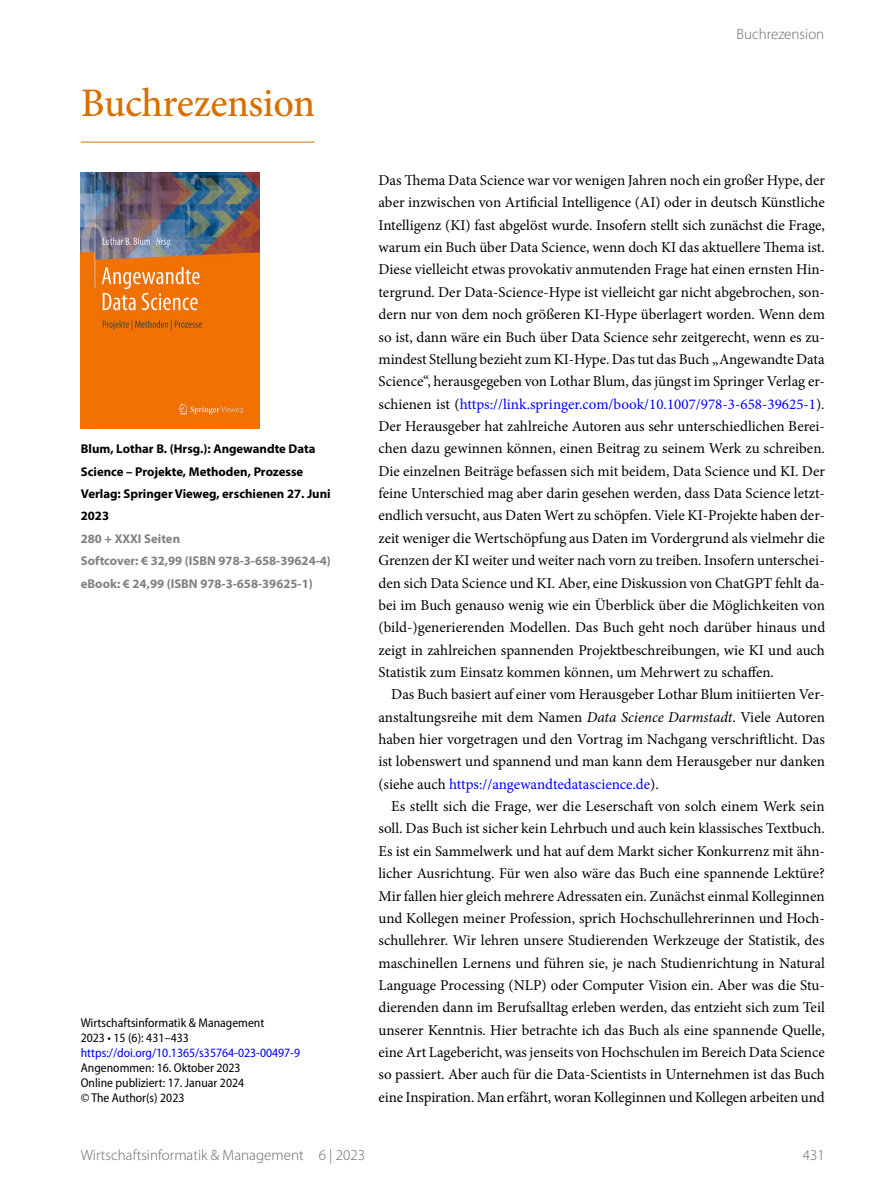
<style>
.page{position:relative;width:893px;height:1187px;background:#fff}
.page>*{position:absolute;margin:0;border:0;box-sizing:border-box;transform-origin:0 0}
.t1{font:500 40.5px "Minion Pro";letter-spacing:-.01em;color:#d97000}
.t2{font:15px/22.4px "Minion Pro";letter-spacing:-.005em;color:#000;text-align:justify}
.t3{font:300 15px "Myriad Pro";color:#676767}
.t4{font:semi-condensed 12.75px/15px "Myriad Pro";color:#000}
.t5{font:700 12.75px/22.4px "Myriad Pro";color:#000}
.t6{font:700 12.75px/22.4px "Myriad Pro";color:#818181}
.t7{font:semi-condensed 12.75px "Myriad Pro";color:#00f}
.s1{color:#00f}
.s2{font-style:italic}
</style>
<div class="page">
<hr style="left:81px;top:142px;width:234px;height:1px;background:#d97000">
<img style="left:81px;top:173px;width:178px;height:255px">
<h1 class="t1" style="left:81px;top:76px;width:236px">Buchrezension</h1>
<p class="t5" style="left:81px;top:437px;width:251px">Blum, Lothar B. (Hrsg.): Angewandte Data Science – Projekte, Methoden, Prozesse Verlag: Springer Vieweg, erschienen 27. Juni 2023</p>
<p class="t6" style="left:81px;top:527px;width:252px">280 + XXXI Seiten<br>Softcover: € 32,99 (ISBN 978-3-658-39624-4) eBook: € 24,99 (ISBN 978-3-658-39625-1)</p>
<p class="t4" style="left:81px;top:1015px;width:185px">Wirtschaftsinformatik &amp; Management<br>2023 • 15 (6): 431–433</p>
<p class="t7" style="left:81px;top:1045px;width:221px">https://doi.org/10.1365/s35764-023-00497-9</p>
<p class="t4" style="left:81px;top:1060px;width:165px">Angenommen: 16. Oktober 2023<br>Online publiziert: 17. Januar 2024 © The Author(s) 2023</p>
<p class="t3" style="left:736px;top:25px;width:89px">Buchrezension</p>
<p class="t2" style="left:378px;top:169px;width:448px">Das Thema Data Science war vor wenigen Jahren noch ein großer Hype, der aber inzwischen von Artificial Intelligence (AI) oder in deutsch Künstliche Intelligenz (KI) fast abgelöst wurde. Insofern stellt sich zunächst die Frage, warum ein Buch über Data Science, wenn doch KI das aktuellere Thema ist.<br>Diese vielleicht etwas provokativ anmutenden Frage hat einen ernsten Hin&shy;tergrund. Der Data-Science-Hype ist vielleicht gar nicht abgebrochen, son&shy;dern nur von dem noch größeren KI-Hype überlagert worden. Wenn dem so ist, dann wäre ein Buch über Data Science sehr zeitgerecht, wenn es zu&shy;mindest Stellung bezieht zum KI-Hype. Das tut das Buch „Angewandte Data Science“, herausgegeben von Lothar Blum, das jüngst im Springer Verlag er&shy;schienen ist (<span class="s1">https://link.springer.com/book/10.1007/978-3-658-39625-1</span>).<br>Der Herausgeber hat zahlreiche Autoren aus sehr unterschiedlichen Berei&shy;chen dazu gewinnen können, einen Beitrag zu seinem Werk zu schreiben.<br>Die einzelnen Beiträge befassen sich mit beidem, Data Science und KI. Der feine Unterschied mag aber darin gesehen werden, dass Data Science letzt&shy;endlich versucht, aus Daten Wert zu schöpfen. Viele KI-Projekte haben der&shy;zeit weniger die Wertschöpfung aus Daten im Vordergrund als vielmehr die Grenzen der KI weiter und weiter nach vorn zu treiben. Insofern unterschei&shy;den sich Data Science und KI. Aber, eine Diskussion von ChatGPT fehlt da&shy;bei im Buch genauso wenig wie ein Überblick über die Möglichkeiten von (bild-)generierenden Modellen. Das Buch geht noch darüber hinaus und zeigt in zahlreichen spannenden Projektbeschreibungen, wie KI und auch Statistik zum Einsatz kommen können, um Mehrwert zu schaffen.</p>
<p class="t2" style="left:378px;top:683px;width:448px;text-indent:13px">Das Buch basiert auf einer vom Herausgeber Lothar Blum initiierten Ver&shy;anstaltungsreihe mit dem Namen <span class="s2">Data Science Darmstadt</span>. Viele Autoren haben hier vorgetragen und den Vortrag im Nachgang verschriftlicht. Das ist lobenswert und spannend und man kann dem Herausgeber nur danken (siehe auch <span class="s1">https://angewandtedatascience.de</span>).</p>
<p class="t2" style="left:378px;top:795px;width:448px;text-indent:13px">Es stellt sich die Frage, wer die Leserschaft von solch einem Werk sein soll. Das Buch ist sicher kein Lehrbuch und auch kein klassisches Textbuch.<br>Es ist ein Sammelwerk und hat auf dem Markt sicher Konkurrenz mit ähn&shy;licher Ausrichtung. Für wen also wäre das Buch eine spannende Lektüre?<br>Mir fallen hier gleich mehrere Adressaten ein. Zunächst einmal Kolleginnen und Kollegen meiner Profession, sprich Hochschullehrerinnen und Hoch&shy;schullehrer. Wir lehren unsere Studierenden Werkzeuge der Statistik, des maschinellen Lernens und führen sie, je nach Studienrichtung in Natural Language Processing (NLP) oder Computer Vision ein. Aber was die Stu&shy;dierenden dann im Berufsalltag erleben werden, das entzieht sich zum Teil unserer Kenntnis. Hier betrachte ich das Buch als eine spannende Quelle, eine Art Lagebericht, was jenseits von Hochschulen im Bereich Data Science so passiert. Aber auch für die Data-Scientists in Unternehmen ist das Buch eine Inspiration. Man erfährt, woran Kolleginnen und Kollegen arbeiten und</p>
<p class="t3" style="left:81px;top:1145px;width:286px">Wirtschaftsinformatik &amp; Management 6 | 2023</p>
<p class="t3" style="left:803px;top:1145px;width:23px">431</p>
</div>
